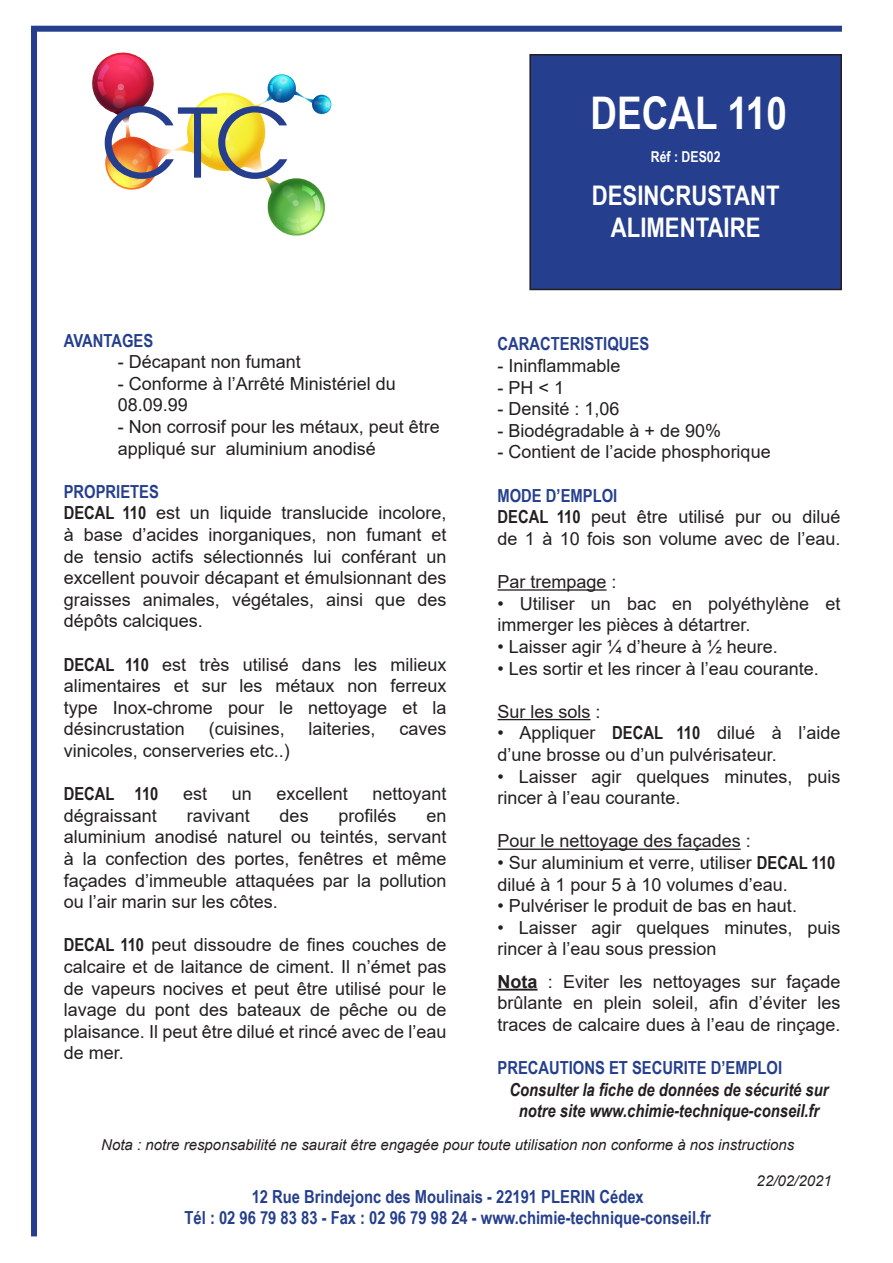
<style>
.page{position:relative;width:893px;height:1263px;background:#fff}
.page>*{position:absolute;margin:0;border:0;box-sizing:border-box;transform-origin:0 0}
.t1{font:700 45px "Arial Narrow";color:#fff}
.t2{font:700 27px "Arial Narrow";color:#fff}
.t3{font:18px/21.6px "Arial";color:#231f20}
.t4{font:700 18px "Arial Narrow";color:#253f8e}
.t5{font:italic 700 18px/21.6px "Arial Narrow";color:#231f20;text-align:center}
.t6{font:700 18px "Arial Narrow";color:#231f20}
.t7{font:italic 15px "Arial";color:#231f20}
.t8{font:700 15px "Arial Narrow";color:#fff}
.s1{font-family:"Arial Narrow";font-weight:700}
.s2{font-weight:700}
</style>
<div class="page">
<hr style="left:497px;top:589px;width:110px;height:2px;background:#231f20">
<hr style="left:497px;top:719px;width:94px;height:1px;background:#231f20">
<hr style="left:497px;top:848px;width:244px;height:2px;background:#231f20">
<hr style="left:497px;top:989px;width:40px;height:1px;background:#231f20">
<div style="left:530px;top:55px;width:311px;height:234px;background:#253f8e"></div>
<div style="left:529px;top:54px;width:313px;height:236px;border:2px solid #231f20"></div>
<div style="left:31px;top:26px;width:811px;height:6px;background:#253f8e"></div>
<div style="left:31px;top:29px;width:6px;height:1207px;background:#253f8e"></div>
<img style="left:92px;top:52px;width:240px;height:184px">
<p class="t4" style="left:64px;top:327px;width:91px">AVANTAGES</p>
<p class="t3" style="left:118px;top:351px;width:185px">- Décapant non fumant</p>
<p class="t3" style="left:118px;top:372px;width:280px">- Conforme à l’Arrêté Ministériel du<br>08.09.99</p>
<p class="t3" style="left:118px;top:416px;width:324px">- Non corrosif pour les métaux, peut être appliqué sur aluminium anodisé</p>
<p class="t4" style="left:64px;top:478px;width:97px">PROPRIETES</p>
<p class="t3" style="left:64px;top:502px;width:384px"><span class="s1">DECAL 110</span> est un liquide translucide incolore,</p>
<p class="t3" style="left:64px;top:524px;width:384px">à base d’acides inorganiques, non fumant et de tensio actifs sélectionnés lui conférant un</p>
<p class="t3" style="left:64px;top:567px;width:384px">excellent pouvoir décapant et émulsionnant des graisses animales, végétales, ainsi que des</p>
<p class="t3" style="left:64px;top:610px;width:141px">dépôts calciques.</p>
<p class="t3" style="left:64px;top:653px;width:384px"><span class="s1">DECAL 110</span> est très utilisé dans les milieux</p>
<p class="t3" style="left:64px;top:675px;width:384px">alimentaires et sur les métaux non ferreux type Inox-chrome pour le nettoyage et la</p>
<p class="t3" style="left:64px;top:718px;width:123px">désincrustation</p>
<p class="t3" style="left:209px;top:718px;width:78px">(cuisines,</p>
<p class="t3" style="left:309px;top:718px;width:69px">laiteries,</p>
<p class="t3" style="left:399px;top:718px;width:49px">caves</p>
<p class="t3" style="left:64px;top:740px;width:228px">vinicoles, conserveries etc..)</p>
<p class="t6" style="left:64px;top:780px;width:96px">DECAL 110</p>
<p class="t3" style="left:183px;top:783px;width:26px">est</p>
<p class="t3" style="left:232px;top:783px;width:22px">un</p>
<p class="t3" style="left:277px;top:783px;width:73px">excellent</p>
<p class="t3" style="left:372px;top:783px;width:76px">nettoyant</p>
<p class="t3" style="left:64px;top:804px;width:95px">dégraissant</p>
<p class="t3" style="left:187px;top:804px;width:65px">ravivant</p>
<p class="t3" style="left:280px;top:804px;width:31px">des</p>
<p class="t3" style="left:339px;top:804px;width:60px">profilés</p>
<p class="t3" style="left:426px;top:804px;width:22px">en</p>
<p class="t3" style="left:64px;top:826px;width:384px">aluminium anodisé naturel ou teintés, servant</p>
<p class="t3" style="left:64px;top:848px;width:384px">à la confection des portes, fenêtres et même</p>
<p class="t3" style="left:64px;top:869px;width:384px">façades d’immeuble attaquées par la pollution ou l’air marin sur les côtes.</p>
<p class="t3" style="left:64px;top:934px;width:384px;text-align:justify"><span class="s1">DECAL 110</span> peut dissoudre de fines couches de calcaire et de laitance de ciment. Il n’émet pas de vapeurs nocives et peut être utilisé pour le lavage du pont des bateaux de pêche ou de</p>
<p class="t3" style="left:64px;top:1020px;width:384px">plaisance. Il peut être dilué et rincé avec de l’eau de mer.</p>
<p class="t1" style="left:591px;top:79px;width:198px">DECAL 110</p>
<p class="t8" style="left:651px;top:145px;width:71px">Réf : DES02</p>
<p class="t2" style="left:592px;top:175px;width:189px">DESINCRUSTANT</p>
<p class="t2" style="left:611px;top:207px;width:151px">ALIMENTAIRE</p>
<p class="t4" style="left:497px;top:330px;width:153px">CARACTERISTIQUES</p>
<p class="t3" style="left:497px;top:355px;width:125px">- Ininflammable</p>
<p class="t3" style="left:497px;top:376px;width:68px">- PH &lt; 1</p>
<p class="t3" style="left:497px;top:398px;width:124px">- Densité : 1,06</p>
<p class="t3" style="left:497px;top:420px;width:225px">- Biodégradable à + de 90%</p>
<p class="t3" style="left:497px;top:441px;width:275px">- Contient de l’acide phosphorique</p>
<p class="t4" style="left:497px;top:482px;width:121px">MODE D’EMPLOI</p>
<p class="t3" style="left:497px;top:506px;width:344px"><span class="s1">DECAL 110</span> peut être utilisé pur ou dilué de 1 à 10 fois son volume avec de l’eau.</p>
<p class="t3" style="left:497px;top:571px;width:121px">Par trempage :</p>
<p class="t3" style="left:497px;top:592px;width:344px">• Utiliser un bac en polyéthylène et</p>
<p class="t3" style="left:497px;top:614px;width:255px">immerger les pièces à détartrer.</p>
<p class="t3" style="left:497px;top:636px;width:282px">• Laisser agir ¼ d’heure à ½ heure.</p>
<p class="t3" style="left:497px;top:657px;width:323px">• Les sortir et les rincer à l’eau courante.</p>
<p class="t3" style="left:497px;top:700px;width:105px">Sur les sols :</p>
<p class="t3" style="left:497px;top:722px;width:344px">• Appliquer <span class="s1">DECAL 110</span> dilué à l’aide</p>
<p class="t3" style="left:497px;top:744px;width:281px">d’une brosse ou d’un pulvérisateur.</p>
<p class="t3" style="left:497px;top:765px;width:344px">• Laisser agir quelques minutes, puis</p>
<p class="t3" style="left:497px;top:787px;width:185px">rincer à l’eau courante.</p>
<p class="t3" style="left:497px;top:830px;width:255px">Pour le nettoyage des façades :</p>
<p class="t3" style="left:497px;top:852px;width:339px">• Sur aluminium et verre, utiliser <span class="s1">DECAL 110 </span>dilué à 1 pour 5 à 10 volumes d’eau.</p>
<p class="t3" style="left:497px;top:895px;width:301px">• Pulvériser le produit de bas en haut.</p>
<p class="t3" style="left:497px;top:916px;width:344px">• Laisser agir quelques minutes, puis</p>
<p class="t3" style="left:497px;top:938px;width:221px">rincer à l’eau sous pression</p>
<p class="t3" style="left:497px;top:970px;width:344px;text-align:justify"><span class="s2">Nota</span> : Eviter les nettoyages sur façade brûlante en plein soleil, afin d’éviter les traces de calcaire dues à l’eau de rinçage.</p>
<p class="t4" style="left:497px;top:1054px;width:286px">PRECAUTIONS ET SECURITE D’EMPLOI</p>
<p class="t5" style="left:509px;top:1078px;width:321px">Consulter la fiche de données de sécurité sur notre site www.chimie-technique-conseil.fr</p>
<p class="t7" style="left:101px;top:1134px;width:694px">Nota : notre responsabilité ne saurait être engagée pour toute utilisation non conforme à nos instructions</p>
<p class="t7" style="left:757px;top:1170px;width:77px">22/02/2021</p>
<p class="t4" style="left:252px;top:1183px;width:394px">12 Rue Brindejonc des Moulinais - 22191 PLERIN Cédex</p>
<p class="t4" style="left:185px;top:1204px;width:528px">Tél : 02 96 79 83 83 - Fax : 02 96 79 98 24 - www.chimie-technique-conseil.fr</p>
</div>
